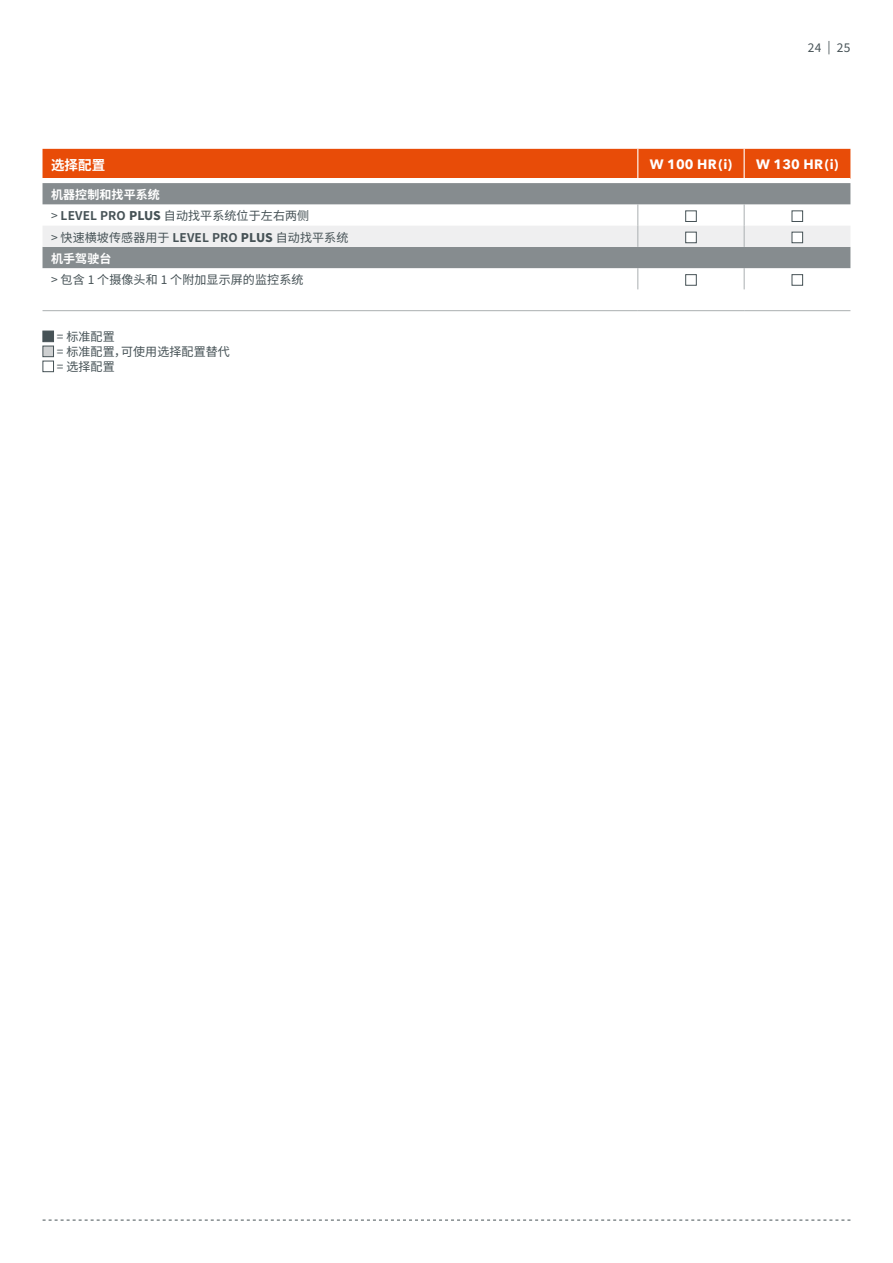
<style>
.page{position:relative;width:893px;height:1263px;background:#fff}
.page>*{position:absolute;margin:0;border:0;box-sizing:border-box;transform-origin:0 0}
.t1{font:700 13.5px "Avenir Next LT Pro";letter-spacing:.01em;color:#fff}
.t2{font:700 13.5px "Source Han Sans SC";color:#fff}
.t3{font:12px/21.3px "Source Han Sans SC";letter-spacing:.01em;color:#465256}
.s1{font-weight:700;color:#fff}
.s2{font-weight:700}
.s3{font-weight:800}
</style>
<div class="page">
<svg style="left:43px;top:1220px;width:807px;height:1px"></svg>
<div style="left:43px;top:149px;width:807px;height:29px;background:#e84c08"></div>
<div style="left:43px;top:183px;width:807px;height:85px;background:#868c8f"></div>
<svg style="left:43px;top:204px;width:807px;height:43px"></svg>
<svg style="left:637px;top:268px;width:1px;height:21px"></svg>
<svg style="left:744px;top:268px;width:1px;height:21px"></svg>
<hr style="left:43px;top:310px;width:595px;height:1px;background:#aaafb1">
<hr style="left:638px;top:310px;width:106px;height:1px;background:#aaafb1">
<hr style="left:744px;top:310px;width:106px;height:1px;background:#aaafb1">
<hr style="left:637px;top:149px;width:1px;height:30px;background:#fff">
<hr style="left:744px;top:149px;width:1px;height:30px;background:#fff">
<div style="left:685px;top:210px;width:12px;height:12px;background:#fff;border:1px solid #465256"></div>
<div style="left:792px;top:210px;width:11px;height:12px;background:#fff;border:1px solid #465256"></div>
<div style="left:685px;top:232px;width:12px;height:11px;background:#fff;border:1px solid #465256"></div>
<div style="left:792px;top:232px;width:11px;height:11px;background:#fff;border:1px solid #465256"></div>
<div style="left:685px;top:274px;width:12px;height:12px;background:#fff;border:1px solid #465256"></div>
<div style="left:792px;top:274px;width:11px;height:12px;background:#fff;border:1px solid #465256"></div>
<div style="left:43px;top:331px;width:11px;height:11px;background:#465256"></div>
<div style="left:43px;top:346px;width:11px;height:11px;background:#ced0d1;border:1px solid #465256"></div>
<div style="left:43px;top:361px;width:11px;height:11px;background:#fff;border:1px solid #465256"></div>
<p class="t3" style="left:808px;top:37px;width:44px">24 | 25</p>
<p class="t2" style="left:51px;top:157px;width:56px">选择配置</p>
<p class="t1" style="left:650px;top:156px;width:84px">W 100 HR(i)</p>
<p class="t1" style="left:756px;top:156px;width:84px">W 130 HR(i)</p>
<p class="t3" style="left:51px;top:184px;width:299px"><span class="s1">机器控制和找平系统<br></span>&gt; <span class="s2">LEVEL PRO</span> <span class="s3">PLUS</span> 自动找平系统位于左右两侧<br>&gt; 快速横坡传感器用于 <span class="s2">LEVEL PRO</span> <span class="s3">PLUS</span> 自动找平系统<span class="s1">机手驾驶台</span></p>
<p class="t3" style="left:51px;top:269px;width:254px">&gt; 包含 1 个摄像头和 1 个附加显示屏的监控系统</p>
<p class="t3" style="left:57px;top:329px;width:175px;line-height:15px">= 标准配置<br>= 标准配置，可使用选择配置替代= 选择配置</p>
</div>
